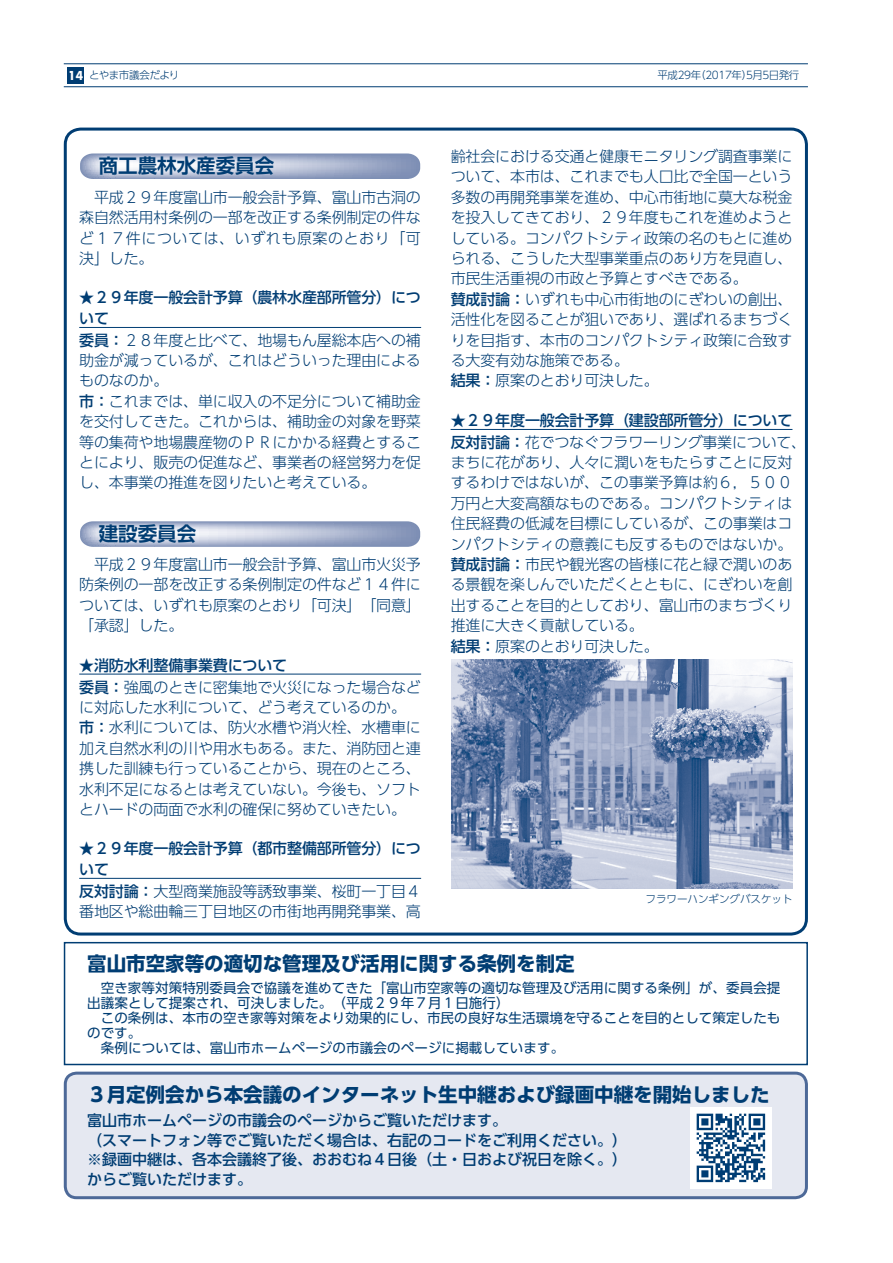
<style>
.page{position:relative;width:893px;height:1263px;background:#fff}
.page>*{position:absolute;margin:0;border:0;box-sizing:border-box;transform-origin:0 0}
.t1{font:700 19.5px "UD Shin Go Pro";color:#003d73}
.t2{font:700 19.5px "UD Shin Go Pro De";color:#003d73}
.t3{font:300 15px/20.4px "UD Shin Go Pro";letter-spacing:-.01em;color:#003d73}
.t4{font:500 15px/19.5px "UD Shin Go Pro";color:#003d73}
.t5{font:13.5px/15px "UD Shin Go Pro";letter-spacing:.005em;color:#003d73}
.t6{font:300 10.5px "UD Shin Go Pro";letter-spacing:-.035em;color:#003d73}
.t7{font:300 10.5px "UD Shin Go Pro";color:#003d73}
.t8{font:300 10.5px "UD Shin Go Pro";letter-spacing:-.055em;color:#003d73}
.s1{font-family:"Futura";font-weight:700;font-size:12px;color:#fff}
.s2{font-weight:500}
.s3{font-weight:300}
</style>
<div class="page">
<div style="left:64px;top:128px;width:744px;height:807px;border:3px solid #003d73;border-radius:16px"></div>
<svg style="left:80px;top:153px;width:340px;height:26px;background:#b4bdd4"></svg>
<svg style="left:80px;top:521px;width:340px;height:26px;background:#b4bed4"></svg>
<img style="left:451px;top:659px;width:342px;height:230px">
<hr style="left:79px;top:327px;width:342px;height:1px;background:#003d73">
<hr style="left:451px;top:429px;width:341px;height:1px;background:#003d73">
<hr style="left:79px;top:674px;width:342px;height:1px;background:#003d73">
<hr style="left:79px;top:878px;width:342px;height:1px;background:#003d73">
<hr style="left:64px;top:86px;width:744px;height:1px;background:#003d73">
<hr style="left:64px;top:64px;width:744px;height:1px;background:#003d73">
<div style="left:68px;top:67px;width:16px;height:16px;background:#003d73"></div>
<div style="left:65px;top:1073px;width:741px;height:125px;background:#e5e8f1;border-radius:11px"></div>
<div style="left:64px;top:1071px;width:744px;height:128px;border:3px solid #4d6998;border-radius:11px"></div>
<div style="left:64px;top:942px;width:744px;height:123px;border:2px solid #003d73"></div>
<img style="left:690px;top:1107px;width:81px;height:81px">
<p class="t8" style="left:68px;top:67px;width:112px"><span class="s1">14</span> とやま市議会だより</p>
<p class="t6" style="left:657px;top:67px;width:144px">平成29年（2017年）5月5日発行</p>
<h1 class="t2" style="left:99px;top:150px;width:177px">商工農林水産委員会</h1>
<p class="t3" style="left:79px;top:186px;width:343px;text-align:justify">　平成２９年度富山市一般会計予算、富山市古洞の森自然活用村条例の一部を改正する条例制定の件など１７件については、いずれも原案のとおり「可決」した。</p>
<p class="t4" style="left:79px;top:287px;width:343px;line-height:20.4px">★２９年度一般会計予算（農林水産部所管分）について</p>
<p class="t3" style="left:79px;top:329px;width:343px"><span class="s2">委員：</span>２８年度と比べて、地場もん屋総本店への補助金が減っているが、これはどういった理由によるものなのか。<br><span class="s2">市：</span>これまでは、単に収入の不足分について補助金を交付してきた。これからは、補助金の対象を野菜等の集荷や地場農産物のＰＲにかかる経費とすることにより、販売の促進など、事業者の経営努力を促し、本事業の推進を図りたいと考えている。</p>
<h1 class="t2" style="left:99px;top:518px;width:99px">建設委員会</h1>
<p class="t3" style="left:79px;top:554px;width:343px;text-align:justify">　平成２９年度富山市一般会計予算、富山市火災予防条例の一部を改正する条例制定の件など１４件については、いずれも原案のとおり「可決」「同意」「承認」した。</p>
<p class="t3" style="left:79px;top:653px;width:343px;line-height:21.9px"><span class="s2">★消防水利整備事業費について<br>委員：</span>強風のときに密集地で火災になった場合など</p>
<p class="t3" style="left:79px;top:696px;width:343px">に対応した水利について、どう考えているのか。<span class="s2">市：</span>水利については、防火水槽や消火栓、水槽車に加え自然水利の川や用水もある。また、消防団と連携した訓練も行っていることから、現在のところ、水利不足になるとは考えていない。今後も、ソフトとハードの両面で水利の確保に努めていきたい。</p>
<p class="t4" style="left:79px;top:838px;width:343px;line-height:20.4px">★２９年度一般会計予算（都市整備部所管分）について</p>
<p class="t3" style="left:79px;top:880px;width:343px"><span class="s2">反対討論：</span>大型商業施設等誘致事業、桜町一丁目４番地区や総曲輪三丁目地区の市街地再開発事業、高</p>
<p class="t3" style="left:451px;top:146px;width:343px">齢社会における交通と健康モニタリング調査事業について、本市は、これまでも人口比で全国一という多数の再開発事業を進め、中心市街地に莫大な税金を投入してきており、２９年度もこれを進めようとしている。コンパクトシティ政策の名のもとに進められる、こうした大型事業重点のあり方を見直し、市民生活重視の市政と予算とすべきである。<br><span class="s2">賛成討論：</span>いずれも中心市街地のにぎわいの創出、活性化を図ることが狙いであり、選ばれるまちづくりを目指す、本市のコンパクトシティ政策に合致する大変有効な施策である。<br><span class="s2">結果：</span>原案のとおり可決した。</p>
<p class="t4" style="left:451px;top:409px;width:357px;line-height:21.9px">★２９年度一般会計予算（建設部所管分）について反対討論：<span class="s3">花でつなぐフラワーリング事業について、</span></p>
<p class="t3" style="left:451px;top:452px;width:343px">まちに花があり、人々に潤いをもたらすことに反対するわけではないが、この事業予算は約６，５００万円と大変高額なものである。コンパクトシティは住民経費の低減を目標にしているが、この事業はコンパクトシティの意義にも反するものではないか。<span class="s2">賛成討論：</span>市民や観光客の皆様に花と緑で潤いのある景観を楽しんでいただくとともに、にぎわいを創出することを目的としており、富山市のまちづくり推進に大きく貢献している。<br><span class="s2">結果：</span>原案のとおり可決した。　</p>
<p class="t7" style="left:646px;top:890px;width:149px">フラワーハンギングバスケット</p>
<h1 class="t1" style="left:87px;top:947px;width:489px">富山市空家等の適切な管理及び活用に関する条例を制定</h1>
<p class="t5" style="left:87px;top:979px;width:695px">　空き家等対策特別委員会で協議を進めてきた「富山市空家等の適切な管理及び活用に関する条例」が、委員会提出議案として提案され、可決しました。（平成２９年７月１日施行）<br>　この条例は、本市の空き家等対策をより効果的にし、市民の良好な生活環境を守ることを目的として策定したものです。<br>　条例については、富山市ホームページの市議会のページに掲載しています。</p>
<h1 class="t1" style="left:87px;top:1078px;width:684px">３月定例会から本会議のインターネット生中継および録画中継を開始しました</h1>
<p class="t4" style="left:87px;top:1110px;width:542px">富山市ホームページの市議会のページからご覧いただけます。<br>（スマートフォン等でご覧いただく場合は、右記のコードをご利用ください。）※録画中継は、各本会議終了後、おおむね４日後（土・日および祝日を除く。）からご覧いただけます。</p>
</div>
